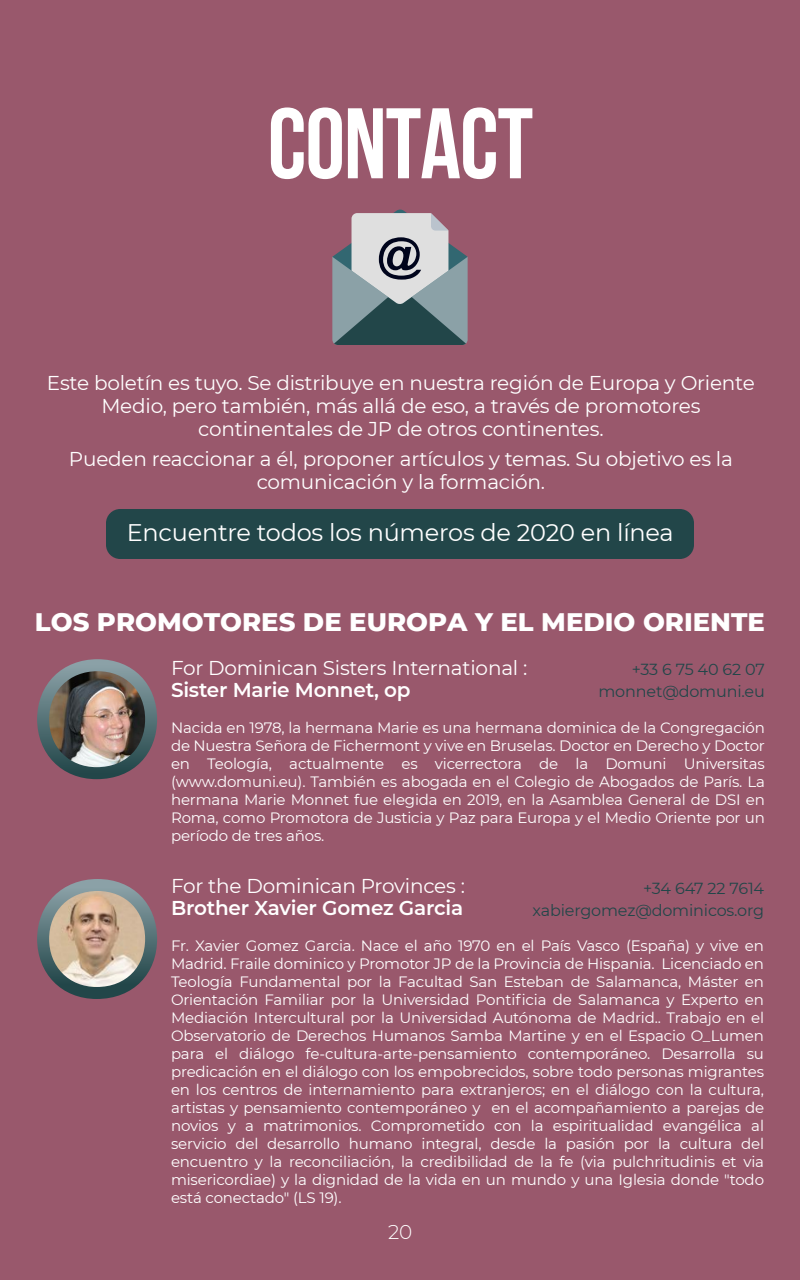
<style>
.page{position:relative;width:800px;height:1280px;background:#99586c}
.page>*{position:absolute;margin:0;border:0;box-sizing:border-box;transform-origin:0 0}
.t1{font:700 100px "Bebas Neue";letter-spacing:-.01em;color:#fff}
.t2{font:800 25.9px "Montserrat";color:#fff}
.t3{font:24px "Montserrat";letter-spacing:-.01em;color:#fff}
.t4{font:20px/23px "Montserrat";letter-spacing:-.01em;color:#fff;text-align:center}
.t5{font:600 20px "Montserrat";letter-spacing:-.01em;color:#fff}
.t6{font:300 20px "Montserrat";color:#fff}
.t7{font:16px/22px "Montserrat";letter-spacing:-.01em;color:#224649;text-align:right}
.t8{font:15px/18px "Montserrat";letter-spacing:-.01em;color:#fff;text-align:justify}
</style>
<div class="page">
<svg style="left:37px;top:879px;width:120px;height:120px"></svg>
<img style="left:49px;top:891px;width:96px;height:96px;border-radius:48px">
<svg style="left:37px;top:659px;width:120px;height:120px"></svg>
<img style="left:49px;top:671px;width:96px;height:96px;border-radius:48px">
<svg style="left:332px;top:209px;width:136px;height:136px"></svg>
<div style="left:106px;top:509px;width:588px;height:50px;background:#224649;border-radius:14px"></div>
<h1 class="t1" style="left:268px;top:89px;width:267px">CONTACT</h1>
<h3 class="t4" style="left:47px;top:370px;width:709px">Este boletín es tuyo. Se distribuye en nuestra región de Europa y Oriente<br>Medio, pero también, más allá de eso, a través de promotores continentales de JP de otros continentes.</h3>
<h3 class="t4" style="left:69px;top:446px;width:666px">Pueden reaccionar a él, proponer artículos y temas. Su objetivo es la comunicación y la formación.</h3>
<h3 class="t3" style="left:127px;top:516px;width:548px">Encuentre todos los números de 2020 en línea</h3>
<h2 class="t2" style="left:35px;top:603px;width:732px">LOS PROMOTORES DE EUROPA Y EL MEDIO ORIENTE</h2>
<h3 class="t4" style="left:171px;top:655px;width:358px">For Dominican Sisters International :</h3>
<h3 class="t5" style="left:171px;top:675px;width:241px">Sister Marie Monnet, op</h3>
<p class="t8" style="left:171px;top:718px;width:595px">Nacida en 1978, la hermana Marie es una hermana dominica de la Congregación de Nuestra Señora de Fichermont y vive en Bruselas. Doctor en Derecho y Doctor en Teología, actualmente es vicerrectora de la Domuni Universitas (www.domuni.eu). También es abogada en el Colegio de Abogados de París. La hermana Marie Monnet fue elegida en 2019, en la Asamblea General de DSI en Roma, como Promotora de Justicia y Paz para Europa y el Medio Oriente por un período de tres años.</p>
<p class="t7" style="left:533px;top:877px;width:233px">+34 647 22 7614 xabiergomez@dominicos.org</p>
<p class="t7" style="left:598px;top:658px;width:168px">+33 6 75 40 62 07 monnet@domuni.eu</p>
<h3 class="t4" style="left:171px;top:874px;width:296px">For the Dominican Provinces :</h3>
<h3 class="t5" style="left:171px;top:894px;width:294px">Brother Xavier Gomez Garcia</h3>
<p class="t8" style="left:171px;top:936px;width:595px">Fr. Xavier Gomez Garcia. Nace el año 1970 en el País Vasco (España) y vive en Madrid. Fraile dominico y Promotor JP de la Provincia de Hispania. Licenciado en Teología Fundamental por la Facultad San Esteban de Salamanca, Máster en Orientación Familiar por la Universidad Pontificia de Salamanca y Experto en Mediación Intercultural por la Universidad Autónoma de Madrid.. Trabajo en el Observatorio de Derechos Humanos Samba Martine y en el Espacio O_Lumen para el diálogo fe-cultura-arte-pensamiento contemporáneo. Desarrolla su predicación en el diálogo con los empobrecidos, sobre todo personas migrantes en los centros de internamiento para extranjeros; en el diálogo con la cultura, artistas y pensamiento contemporáneo y en el acompañamiento a parejas de novios y a matrimonios. Comprometido con la espiritualidad evangélica al servicio del desarrollo humano integral, desde la pasión por la cultura del encuentro y la reconciliación, la credibilidad de la fe (via pulchritudinis et via misericordiae) y la dignidad de la vida en un mundo y una Iglesia donde "todo está conectado" (LS 19).</p>
<h3 class="t6" style="left:388px;top:1219px;width:26px">20</h3>
</div>
